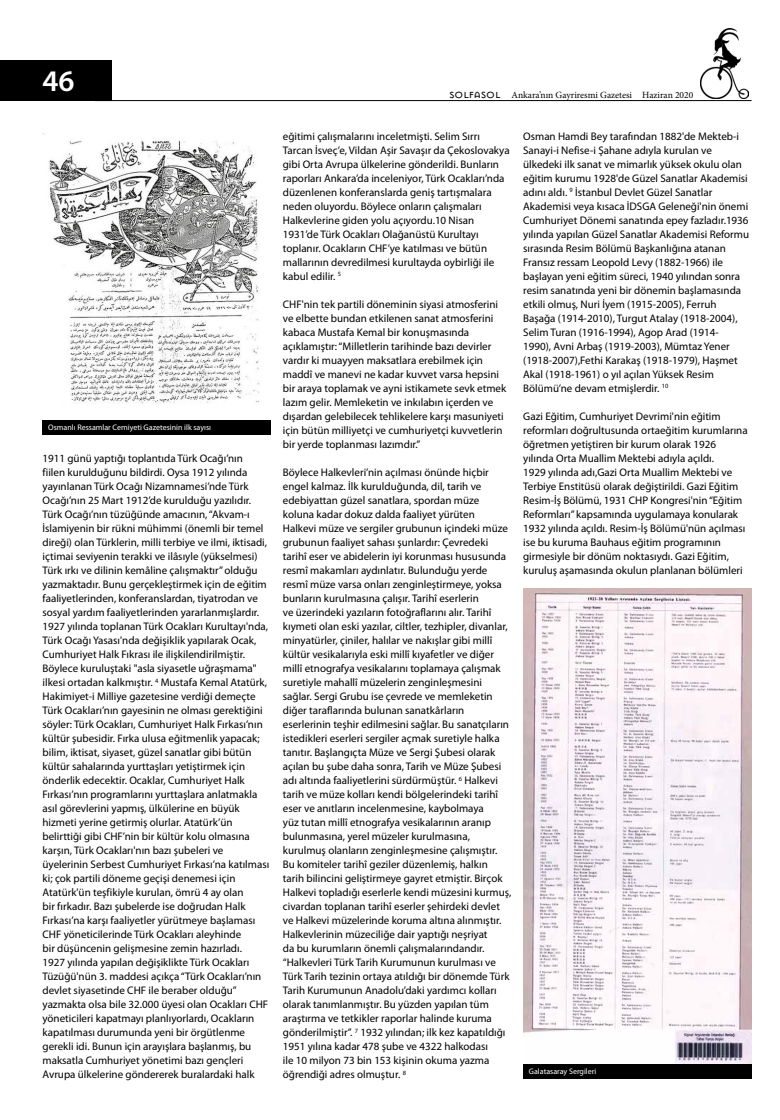
<style>
.page{position:relative;width:780px;height:1120px;background:#fff}
.page>*{position:absolute;margin:0;border:0;box-sizing:border-box;transform-origin:0 0}
.t1{font:600 30px "Myriad Pro";color:#fff}
.t2{font:11px/14px "Myriad Pro";color:#000}
.t3{font:9.5px "Minion Pro";color:#000}
.t4{font:8px "Myriad Pro";color:#fff}
.s1{font-family:"Mason Sans";font-size:14px}
</style>
<div class="page">
<hr style="left:95px;top:100px;width:656px;height:1px;background:#000">
<div style="left:0;top:60px;width:111px;height:41px;background:#000"></div>
<img style="left:700px;top:28px;width:48px;height:71px">
<img style="left:43px;top:133px;width:217px;height:271px">
<img style="left:523px;top:588px;width:228px;height:476px">
<div style="left:43px;top:420px;width:228px;height:14px;background:#000"></div>
<div style="left:523px;top:1064px;width:228px;height:14px;background:#000"></div>
<h1 class="t1" style="left:43px;top:64px;width:34px">46</h1>
<p class="t4" style="left:48px;top:423px;width:164px">Osmanlı Ressamlar Cemiyeti Gazetesinin ilk sayısı</p>
<p class="t2" style="left:43px;top:452px;width:228px">1911 günü yaptığı toplantıda Türk Ocağı’nın<br>fiilen kurulduğunu bildirdi. Oysa 1912 yılında yayınlanan Türk Ocağı Nizamnamesi’nde Türk Ocağı’nın 25 Mart 1912’de kurulduğu yazılıdır.<br>Türk Ocağı’nın tüzüğünde amacının, “Akvam-ı İslamiyenin bir rükni mühimmi (önemli bir temel direği) olan Türklerin, milli terbiye ve ilmi, iktisadi, içtimai seviyenin terakki ve ilâsıyle (yükselmesi)<br>Türk ırkı ve dilinin kemâline çalışmaktır” olduğu yazmaktadır. Bunu gerçekleştirmek için de eğitim faaliyetlerinden, konferanslardan, tiyatrodan ve sosyal yardım faaliyetlerinden yararlanmışlardır.<br>1927 yılında toplanan Türk Ocakları Kurultayı'nda, Türk Ocağı Yasası'nda değişiklik yapılarak Ocak, Cumhuriyet Halk Fıkrası ile ilişkilendirilmiştir.<br>Böylece kuruluştaki "asla siyasetle uğraşmama" ilkesi ortadan kalkmıştır. <sup>4</sup> Mustafa Kemal Atatürk, Hakimiyet-i Milliye gazetesine verdiği demeçte Türk Ocakları’nın gayesinin ne olması gerektiğini söyler: Türk Ocakları, Cumhuriyet Halk Fırkası’nın kültür şubesidir. Fırka ulusa eğitmenlik yapacak; bilim, iktisat, siyaset, güzel sanatlar gibi bütün kültür sahalarında yurttaşları yetiştirmek için önderlik edecektir. Ocaklar, Cumhuriyet Halk Fırkası’nın programlarını yurttaşlara anlatmakla asıl görevlerini yapmış, ülkülerine en büyük hizmeti yerine getirmiş olurlar. Atatürk’ün belirttiği gibi CHF’nin bir kültür kolu olmasına karşın, Türk Ocakları'nın bazı şubeleri ve üyelerinin Serbest Cumhuriyet Fırkası’na katılması ki; çok partili döneme geçişi denemesi için Atatürk'ün teşfikiyle kurulan, ömrü 4 ay olan<br>bir fırkadır. Bazı şubelerde ise doğrudan Halk Fırkası’na karşı faaliyetler yürütmeye başlaması CHF yöneticilerinde Türk Ocakları aleyhinde<br>bir düşüncenin gelişmesine zemin hazırladı.<br>1927 yılında yapılan değişiklikte Türk Ocakları Tüzüğü'nün 3. maddesi açıkça “Türk Ocakları’nın devlet siyasetinde CHF ile beraber olduğu” yazmakta olsa bile 32.000 üyesi olan Ocakları CHF yöneticileri kapatmayı planlıyorlardı, Ocakların kapatılması durumunda yeni bir örgütlenme gerekli idi. Bunun için arayışlara başlanmış, bu maksatla Cumhuriyet yönetimi bazı gençleri Avrupa ülkelerine göndererek buralardaki halk</p>
<p class="t3" style="left:449px;top:89px;width:245px"><span class="s1">solfasol</span> Ankara’nın Gayriresmi Gazetesi Haziran 2020</p>
<p class="t2" style="left:283px;top:130px;width:228px">eğitimi çalışmalarını inceletmişti. Selim Sırrı Tarcan İsveç’e, Vildan Aşir Savaşır da Çekoslovakya gibi Orta Avrupa ülkelerine gönderildi. Bunların raporları Ankara’da inceleniyor, Türk Ocakları’nda düzenlenen konferanslarda geniş tartışmalara neden oluyordu. Böylece onların çalışmaları Halkevlerine giden yolu açıyordu.10 Nisan 1931’de Türk Ocakları Olağanüstü Kurultayı toplanır. Ocakların CHF’ye katılması ve bütün mallarının devredilmesi kurultayda oybirliği ile kabul edilir. <sup>5</sup></p>
<p class="t2" style="left:283px;top:298px;width:225px">CHF'nin tek partili döneminin siyasi atmosferini ve elbette bundan etkilenen sanat atmosferini kabaca Mustafa Kemal bir konuşmasında açıklamıştır: “Milletlerin tarihinde bazı devirler vardır ki muayyen maksatlara erebilmek için maddî ve manevi ne kadar kuvvet varsa hepsini bir araya toplamak ve ayni istikamete sevk etmek lazım gelir. Memleketin ve inkılabın içerden ve dışardan gelebilecek tehlikelere karşı masuniyeti için bütün milliyetçi ve cumhuriyetçi kuvvetlerin bir yerde toplanması lazımdır.”</p>
<p class="t2" style="left:283px;top:466px;width:230px">Böylece Halkevleri’nin açılması önünde hiçbir engel kalmaz. İlk kurulduğunda, dil, tarih ve edebiyattan güzel sanatlara, spordan müze koluna kadar dokuz dalda faaliyet yürüten<br>Halkevi müze ve sergiler grubunun içindeki müze grubunun faaliyet sahası şunlardır: Çevredeki tarihî eser ve abidelerin iyi korunması hususunda resmî makamları aydınlatır. Bulunduğu yerde resmî müze varsa onları zenginleştirmeye, yoksa bunların kurulmasına çalışır. Tarihî eserlerin<br>ve üzerindeki yazıların fotoğraflarını alır. Tarihî kıymeti olan eski yazılar, ciltler, tezhipler, divanlar, minyatürler, çiniler, halılar ve nakışlar gibi millî kültür vesikalarıyla eski millî kıyafetler ve diğer millî etnografya vesikalarını toplamaya çalışmak suretiyle mahallî müzelerin zenginleşmesini sağlar. Sergi Grubu ise çevrede ve memleketin diğer taraflarında bulunan sanatkârların eserlerinin teşhir edilmesini sağlar. Bu sanatçıların istedikleri eserleri sergiler açmak suretiyle halka tanıtır. Başlangıçta Müze ve Sergi Şubesi olarak açılan bu şube daha sonra, Tarih ve Müze Şubesi adı altında faaliyetlerini sürdürmüştür. <sup>6</sup> Halkevi tarih ve müze kolları kendi bölgelerindeki tarihî eser ve anıtların incelenmesine, kaybolmaya<br>yüz tutan millî etnografya vesikalarının aranıp bulunmasına, yerel müzeler kurulmasına, kurulmuş olanların zenginleşmesine çalışmıştır.<br>Bu komiteler tarihî geziler düzenlemiş, halkın tarih bilincini geliştirmeye gayret etmiştir. Birçok Halkevi topladığı eserlerle kendi müzesini kurmuş, civardan toplanan tarihî eserler şehirdeki devlet ve Halkevi müzelerinde koruma altına alınmıştır.<br>Halkevlerinin müzeciliğe dair yaptığı neşriyat<br>da bu kurumların önemli çalışmalarındandır. “Halkevleri Türk Tarih Kurumunun kurulması ve Türk Tarih tezinin ortaya atıldığı bir dönemde Türk Tarih Kurumunun Anadolu’daki yardımcı kolları olarak tanımlanmıştır. Bu yüzden yapılan tüm araştırma ve tetkikler raporlar halinde kuruma gönderilmiştir”. <sup>7</sup> 1932 yılından; ilk kez kapatıldığı 1951 yılına kadar 478 şube ve 4322 halkodası<br>ile 10 milyon 73 bin 153 kişinin okuma yazma öğrendiği adres olmuştur. <sup>8</sup></p>
<p class="t2" style="left:523px;top:130px;width:227px">Osman Hamdi Bey tarafından 1882'de Mekteb-i Sanayi-i Nefise-i Şahane adıyla kurulan ve ülkedeki ilk sanat ve mimarlık yüksek okulu olan eğitim kurumu 1928'de Güzel Sanatlar Akademisi adını aldı. <sup>9</sup> İstanbul Devlet Güzel Sanatlar Akademisi veya kısaca İDSGA Geleneği'nin önemi Cumhuriyet Dönemi sanatında epey fazladır.1936 yılında yapılan Güzel Sanatlar Akademisi Reformu sırasında Resim Bölümü Başkanlığına atanan Fransız ressam Leopold Levy (1882-1966) ile başlayan yeni eğitim süreci, 1940 yılından sonra resim sanatında yeni bir dönemin başlamasında etkili olmuş, Nuri İyem (1915-2005), Ferruh Başağa (1914-2010), Turgut Atalay (1918-2004), Selim Turan (1916-1994), Agop Arad (1914- 1990), Avni Arbaş (1919-2003), Mümtaz Yener (1918-2007),Fethi Karakaş (1918-1979), Haşmet Akal (1918-1961) o yıl açılan Yüksek Resim Bölümü’ne devam etmişlerdir. <sup>10</sup></p>
<p class="t2" style="left:523px;top:410px;width:226px">Gazi Eğitim, Cumhuriyet Devrimi'nin eğitim reformları doğrultusunda ortaeğitim kurumlarına öğretmen yetiştiren bir kurum olarak 1926 yılında Orta Muallim Mektebi adıyla açıldı.<br>1929 yılında adı,Gazi Orta Muallim Mektebi ve Terbiye Enstitüsü olarak değiştirildi. Gazi Eğitim Resim-İş Bölümü, 1931 CHP Kongresi'nin “Eğitim Reformları” kapsamında uygulamaya konularak 1932 yılında açıldı. Resim-İş Bölümü'nün açılması ise bu kuruma Bauhaus eğitim programının girmesiyle bir dönüm noktasıydı. Gazi Eğitim, kuruluş aşamasında okulun planlanan bölümleri</p>
<p class="t4" style="left:529px;top:1067px;width:69px">Galatasaray Sergileri</p>
</div>
